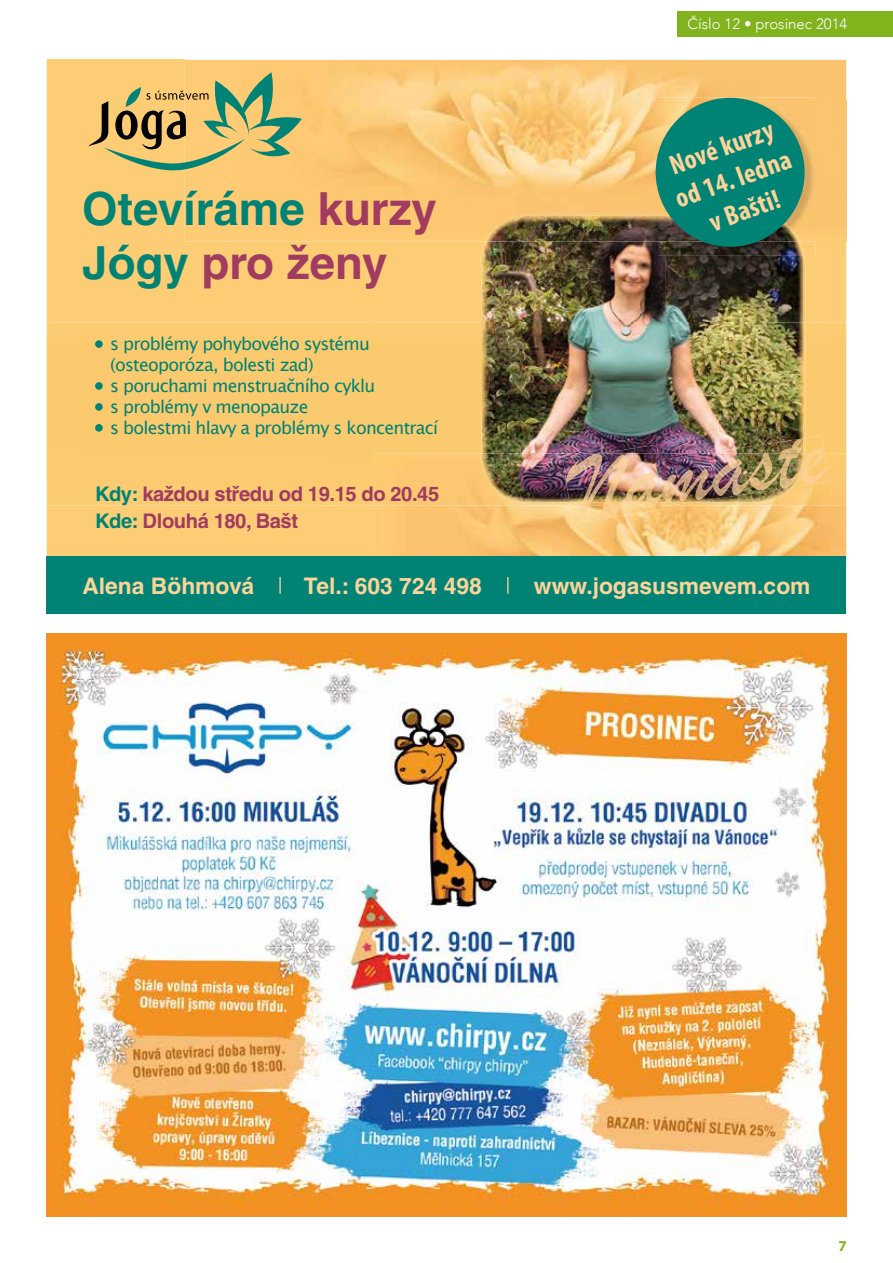
<style>
.page{position:relative;width:893px;height:1263px;background:#fff}
.page>*{position:absolute;margin:0;border:0;box-sizing:border-box;transform-origin:0 0}
.t1{font:700 45.6px/54.8px "Helvetica";color:#008374}
.t2{font:700 condensed 27.9px/33.5px "Myriad Pro";color:#fcd399;text-align:center}
.t3{font:700 22.8px "Helvetica";color:#fcd399}
.t4{font:700 20.1px/27.2px "Helvetica";letter-spacing:-.02em;color:#a13b60}
.t5{font:17.4px/21px "Lucida Grande";letter-spacing:-.04em;color:#008374}
.t6{font:300 15px "Avenir";color:#fff}
.t7{font:700 15px "Myriad Pro";color:#81b31c}
.s1{color:#a13b60}
.s2{color:#008374}
</style>
<div class="page">
<div style="left:677px;top:11px;width:216px;height:25px;background:#81b31c"></div>
<div style="left:47px;top:60px;width:799px;height:497px;background:#fccd74"></div>
<img style="left:374px;top:453px;width:472px;height:104px">
<div style="left:47px;top:557px;width:799px;height:57px;background:#008374"></div>
<svg style="left:279px;top:577px;width:2px;height:17px"></svg>
<svg style="left:507px;top:577px;width:2px;height:17px"></svg>
<div style="left:47px;top:323px;width:329px;height:182px;background:#fcca6e"></div>
<img style="left:375px;top:323px;width:383px;height:130px">
<div style="left:805px;top:323px;width:41px;height:130px;background:#fcca6e"></div>
<div style="left:95px;top:340px;width:8px;height:8px;background:#008374;border-radius:50%"></div>
<div style="left:95px;top:382px;width:8px;height:8px;background:#008374;border-radius:50%"></div>
<div style="left:95px;top:403px;width:8px;height:8px;background:#008374;border-radius:50%"></div>
<div style="left:95px;top:424px;width:8px;height:8px;background:#008374;border-radius:50%"></div>
<img style="left:185px;top:60px;width:661px;height:41px">
<div style="left:816px;top:101px;width:30px;height:140px;background:#fac470"></div>
<img style="left:185px;top:101px;width:473px;height:140px">
<img style="left:486px;top:241px;width:180px;height:82px">
<img style="left:666px;top:255px;width:136px;height:68px">
<img style="left:758px;top:323px;width:46px;height:115px">
<img style="left:802px;top:255px;width:3px;height:68px">
<img style="left:804px;top:323px;width:1px;height:115px">
<img style="left:480px;top:453px;width:89px;height:51px">
<img style="left:485px;top:214px;width:173px;height:27px">
<img style="left:480px;top:241px;width:6px;height:82px">
<img style="left:570px;top:504px;width:96px;height:19px">
<img style="left:600px;top:445px;width:58px;height:8px">
<img style="left:563px;top:453px;width:96px;height:49px">
<img style="left:569px;top:502px;width:95px;height:2px">
<img style="left:805px;top:436px;width:19px;height:17px">
<img style="left:672px;top:453px;width:157px;height:52px">
<img style="left:704px;top:438px;width:100px;height:15px">
<svg style="left:804px;top:438px;width:1px;height:15px"></svg>
<img style="left:665px;top:453px;width:140px;height:51px">
<img style="left:658px;top:460px;width:7px;height:42px">
<svg style="left:664px;top:502px;width:8px;height:4px"></svg>
<img style="left:804px;top:241px;width:12px;height:14px">
<img style="left:658px;top:98px;width:158px;height:143px">
<img style="left:658px;top:241px;width:140px;height:14px">
<img style="left:798px;top:241px;width:6px;height:14px">
<div style="left:656px;top:98px;width:149px;height:149px;background:#008374;border-radius:50%"></div>
<svg style="left:89px;top:72px;width:213px;height:98px;background:#c6b26b"></svg>
<img style="left:47px;top:634px;width:799px;height:582px">
<h1 class="t1" style="left:82px;top:181px;width:356px">Otevíráme <span class="s1">kurzy<br></span>Jógy <span class="s1">pro ženy</span></h1>
<p class="t5" style="left:110px;top:333px;width:330px">s problémy pohybového systému (osteoporóza, bolesti zad)<br>s poruchami menstruačního cyklu<br>s problémy v menopauze<br>s bolestmi hlavy a problémy s koncentrací</p>
<p class="t4" style="left:95px;top:480px;width:346px"><span class="s2">Kdy:</span> každou středu od 19 .15 do 20 .45<br><span class="s2">Kde:</span> Dlouhá 180, Bašt</p>
<p class="t6" style="left:688px;top:15px;width:161px">Číslo 12 • prosinec 2014</p>
<h2 class="t2" style="left:659px;top:152px;width:123px;rotate:-20deg">Nové kurzy od 14. ledna v Bašti!</h2>
<h3 class="t3" style="left:82px;top:572px;width:173px">Alena Böhmová</h3>
<h3 class="t3" style="left:304px;top:572px;width:179px">Tel.: 603 724 498</h3>
<h3 class="t3" style="left:534px;top:572px;width:278px">www.jogasusmevem.com</h3>
<p class="t7" style="left:839px;top:1236px;width:10px">7</p>
</div>
